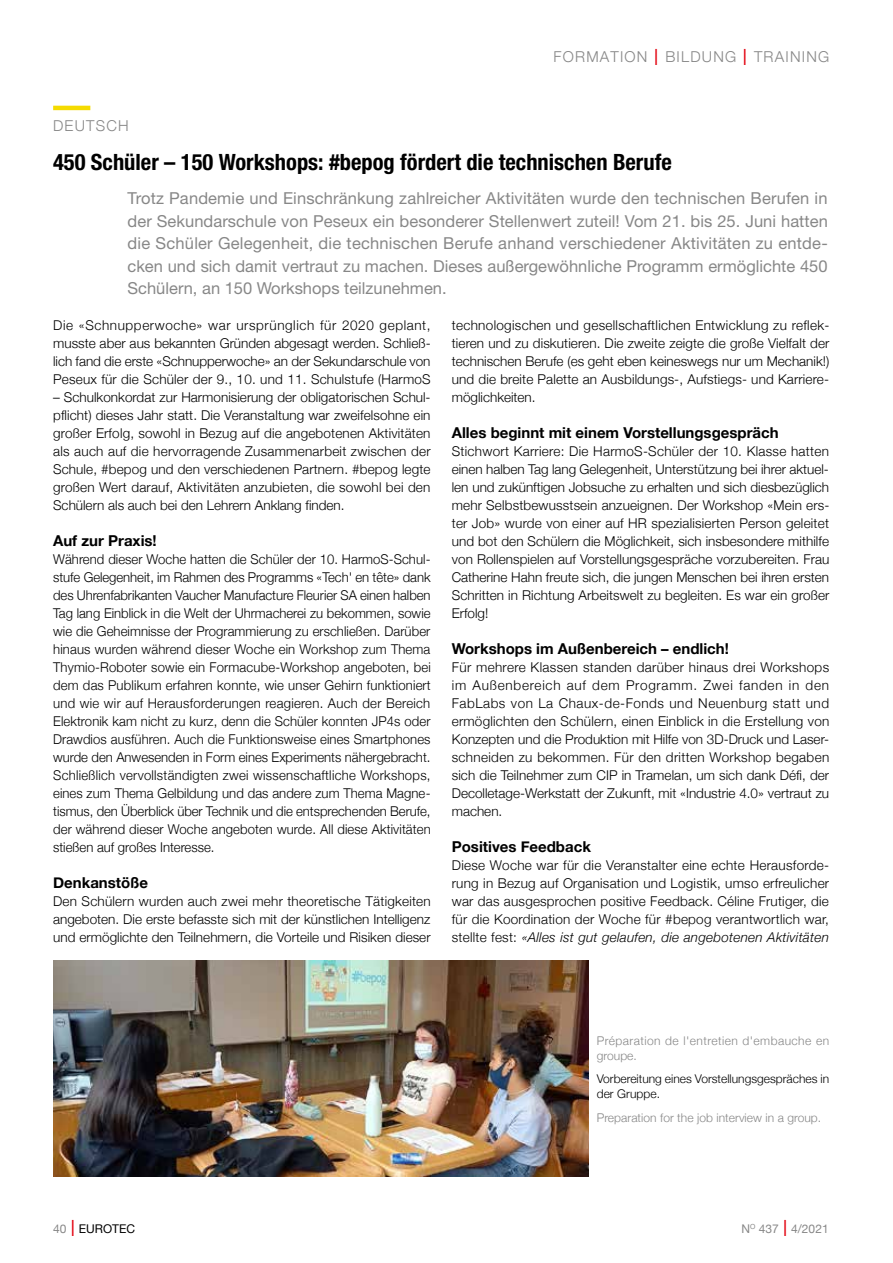
<style>
.page{position:relative;width:893px;height:1263px;background:#fff}
.page>*{position:absolute;margin:0;border:0;box-sizing:border-box;transform-origin:0 0}
.t1{font:700 condensed 22.5px "Helvetica Neue";color:#000}
.t2{font:16.5px/22.5px "Helvetica Neue";color:#878787;text-align:justify}
.t3{font:700 15px "Helvetica Neue";color:#000}
.t4{font:300 15px "Helvetica Neue";letter-spacing:.08em;color:#878787}
.t5{font:300 13.5px/18px "Helvetica Neue";letter-spacing:.005em;color:#000;text-align:justify}
.t6{font:300 12px/15px "Helvetica Neue";color:#000}
.t7{font:300 12px/15px "Helvetica Neue";letter-spacing:.035em;color:#878787}
.t8{font:300 12px "Helvetica Neue";letter-spacing:.005em;color:#878787}
.t9{font:12px "Helvetica Neue";color:#878787}
.t10{font:12px "Helvetica Neue";color:#000}
.s1{font-stretch:condensed;font-size:22.5px;color:#e30613}
.s2{font-style:italic}
.s3{color:#878787}
.s4{font-weight:300;font-stretch:condensed;font-size:22.5px;color:#e30613}
</style>
<div class="page">
<hr style="left:53px;top:106px;width:37px;height:4px;background:#f5db00">
<img style="left:53px;top:960px;width:535px;height:216px">
<p class="t4" style="left:554px;top:44px;width:277px">FORMATION <span class="s1">I</span> BILDUNG <span class="s1">I</span> TRAINING</p>
<p class="t4" style="left:53px;top:114px;width:77px">DEUTSCH</p>
<h1 class="t1" style="left:53px;top:149px;width:620px">450 Schüler – 150 Workshops: #bepog fördert die technischen Berufe</h1>
<p class="t2" style="left:128px;top:187px;width:702px">Trotz Pandemie und Einschränkung zahlreicher Aktivitäten wurde den technischen Berufen in der Sekundarschule von Peseux ein besonderer Stellenwert zuteil! Vom 21. bis 25. Juni hatten die Schüler Gelegenheit, die technischen Berufe anhand verschiedener Aktivitäten zu entde&shy;cken und sich damit vertraut zu machen. Dieses außergewöhnliche Programm ermöglichte 450<br>Schülern, an 150 Workshops teilzunehmen.</p>
<p class="t5" style="left:53px;top:315px;width:379px">Die «Schnupperwoche» war ursprünglich für 2020 geplant, musste aber aus bekannten Gründen abgesagt werden. Schließ&shy;lich fand die erste «Schnupperwoche» an der Sekundarschule von Peseux für die Schüler der 9., 10. und 11. Schulstufe (HarmoS</p>
<p class="t5" style="left:53px;top:387px;width:379px">– Schulkonkordat zur Harmonisierung der obligatorischen Schul&shy;pflicht) dieses Jahr statt. Die Veranstaltung war zweifelsohne ein großer Erfolg, sowohl in Bezug auf die angebotenen Aktivitäten als auch auf die hervorragende Zusammenarbeit zwischen der Schule, #bepog und den verschiedenen Partnern. #bepog legte großen Wert darauf, Aktivitäten anzubieten, die sowohl bei den Schülern als auch bei den Lehrern Anklang finden.</p>
<p class="t3" style="left:53px;top:529px;width:105px">Auf zur Praxis!</p>
<p class="t5" style="left:53px;top:549px;width:379px">Während dieser Woche hatten die Schüler der 10. HarmoS-Schul&shy;stufe Gelegenheit, im Rahmen des Programms «Tech' en tête» dank des Uhrenfabrikanten Vaucher Manufacture Fleurier SA einen halben Tag lang Einblick in die Welt der Uhrmacherei zu bekommen, sowie wie die Geheimnisse der Programmierung zu erschließen. Darüber hinaus wurden während dieser Woche ein Workshop zum Thema Thymio-Roboter sowie ein Formacube-Workshop angeboten, bei dem das Publikum erfahren konnte, wie unser Gehirn funktioniert und wie wir auf Herausforderungen reagieren. Auch der Bereich Elektronik kam nicht zu kurz, denn die Schüler konnten JP4s oder Drawdios ausführen. Auch die Funktionsweise eines Smartphones wurde den Anwesenden in Form eines Experiments nähergebracht.<br>Schließlich vervollständigten zwei wissenschaftliche Workshops, eines zum Thema Gelbildung und das andere zum Thema Magne&shy;tismus, den Überblick über Technik und die entsprechenden Berufe, der während dieser Woche angeboten wurde. All diese Aktivitäten stießen auf großes Interesse.</p>
<p class="t3" style="left:53px;top:871px;width:97px">Denkanstöße</p>
<p class="t5" style="left:53px;top:891px;width:379px">Den Schülern wurden auch zwei mehr theoretische Tätigkeiten angeboten. Die erste befasste sich mit der künstlichen Intelligenz und ermöglichte den Teilnehmern, die Vorteile und Risiken dieser</p>
<p class="t5" style="left:452px;top:315px;width:379px">technologischen und gesellschaftlichen Entwicklung zu reflek&shy;tieren und zu diskutieren. Die zweite zeigte die große Vielfalt der technischen Berufe (es geht eben keineswegs nur um Mechanik!) und die breite Palette an Ausbildungs-, Aufstiegs- und Karriere&shy;möglichkeiten.</p>
<p class="t3" style="left:452px;top:421px;width:328px">Alles beginnt mit einem Vorstellungsgespräch</p>
<p class="t5" style="left:452px;top:441px;width:379px">Stichwort Karriere: Die HarmoS-Schüler der 10. Klasse hatten einen halben Tag lang Gelegenheit, Unterstützung bei ihrer aktuel&shy;len und zukünftigen Jobsuche zu erhalten und sich diesbezüglich mehr Selbstbewusstsein anzueignen. Der Workshop «Mein ers&shy;ter Job» wurde von einer auf HR spezialisierten Person geleitet und bot den Schülern die Möglichkeit, sich insbesondere mithilfe von Rollenspielen auf Vorstellungsgespräche vorzubereiten. Frau Catherine Hahn freute sich, die jungen Menschen bei ihren ersten Schritten in Richtung Arbeitswelt zu begleiten. Es war ein großer Erfolg!</p>
<p class="t3" style="left:452px;top:637px;width:279px">Workshops im Außenbereich – endlich!</p>
<p class="t5" style="left:452px;top:657px;width:379px">Für mehrere Klassen standen darüber hinaus drei Workshops im Außenbereich auf dem Programm. Zwei fanden in den FabLabs von La Chaux-de-Fonds und Neuenburg statt und ermöglichten den Schülern, einen Einblick in die Erstellung von Konzepten und die Produktion mit Hilfe von 3D-Druck und Laser&shy;schneiden zu bekommen. Für den dritten Workshop begaben sich die Teilnehmer zum CIP in Tramelan, um sich dank Défi, der Decolletage-Werkstatt der Zukunft, mit «Industrie 4.0» vertraut zu machen.</p>
<p class="t3" style="left:452px;top:835px;width:141px">Positives Feedback</p>
<p class="t5" style="left:452px;top:855px;width:379px">Diese Woche war für die Veranstalter eine echte Herausforde&shy;rung in Bezug auf Organisation und Logistik, umso erfreulicher war das ausgesprochen positive Feedback. Céline Frutiger, die für die Koordination der Woche für #bepog verantwortlich war, stellte fest: <span class="s2">«Alles ist gut gelaufen, die angebotenen Aktivitäten</span></p>
<p class="t7" style="left:597px;top:1032px;width:234px">Préparation de l'entretien d'embauche en groupe.</p>
<p class="t6" style="left:597px;top:1071px;width:234px">Vorbereitung eines Vorstellungsgespräches in der Gruppe.</p>
<p class="t8" style="left:597px;top:1108px;width:226px">Preparation for the job interview in a group.</p>
<p class="t10" style="left:53px;top:1220px;width:84px"><span class="s3">40</span> <span class="s4">I</span> EUROTEC</p>
<p class="t9" style="left:741px;top:1220px;width:89px">N<sup>O</sup> 437 <span class="s4">I</span> 4/2021</p>
</div>
